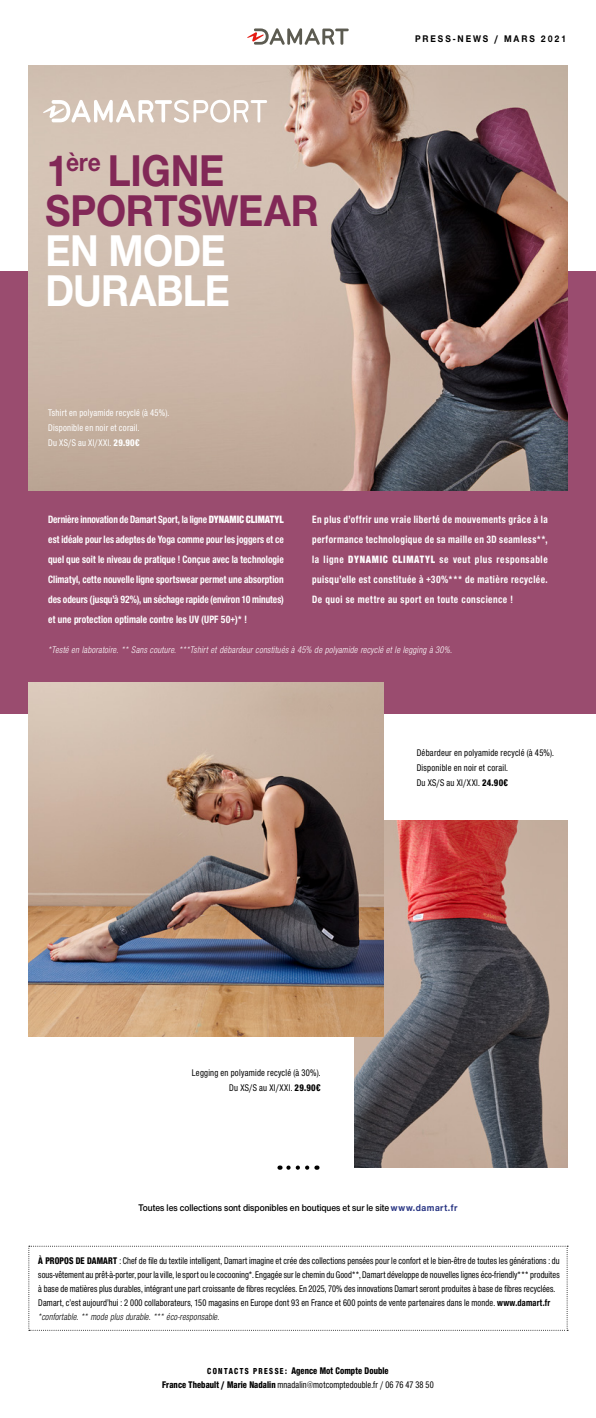
<style>
.page{position:relative;width:596px;height:1418px;background:#fff}
.page>*{position:absolute;margin:0;border:0;box-sizing:border-box;transform-origin:0 0}
.t1{font:700 46px/40px "Nimbus San Nov";letter-spacing:-.005em;color:#822857;scale:.9 1}
.t2{font:700 46px/40px "Nimbus San Nov";letter-spacing:-.015em;color:#fff;scale:.9 1}
.t3{font:700 11px/20px "Nimbus San Nov Con";letter-spacing:.03em;color:#fff;text-align:justify;scale:.9 1}
.t4{font:500 10px/14px "Nimbus San Nov Con";letter-spacing:.01em;color:#000;scale:.9 1}
.t5{font:500 10px/15px "Nimbus San Nov Con";letter-spacing:.01em;color:#000;text-align:right;scale:.92 1}
.t6{font:italic 10px "Nimbus San Nov Con";letter-spacing:.025em;color:#fff;scale:.92 1}
.t7{font:500 10px/15px "Nimbus San Nov Con";letter-spacing:.025em;color:#fff;scale:.92 1}
.t8{font:10px "Nimbus San Nov Sem Bol";letter-spacing:-.005em;color:#000;scale:.9 1}
.t9{font:10px "Nimbus San Nov Con Hea";letter-spacing:.01em;color:#000;scale:.9 1}
.t10{font:700 10px "Nimbus San Nov";letter-spacing:.205em;color:#000;scale:.9 1}
.s1{font-family:"Nimbus San Nov Con Hea";font-weight:400}
.s2{font-weight:900}
.s3{font-family:"Nimbus San Nov";font-weight:700;color:#283583}
.s4{font-weight:700}
.s5{font-weight:400;font-style:italic}
.s6{font-size:9px}
</style>
<div class="page">
<img style="left:354px;top:820px;width:213px;height:347px">
<div style="left:0;top:271px;width:595px;height:443px;background:#9a4c6f"></div>
<img style="left:28px;top:65px;width:539px;height:425px">
<svg style="left:247px;top:28px;width:101px;height:17px"></svg>
<img style="left:28px;top:682px;width:355px;height:354px">
<svg style="left:279px;top:1165px;width:28px;height:4px"></svg>
<svg style="left:43px;top:100px;width:224px;height:23px"></svg>
<svg style="left:28px;top:1245px;width:539px;height:85px"></svg>
<h1 class="t1" style="left:45px;top:150px;width:306px">1<sup>ère</sup> LIGNE<br>SPORTSWEAR</h1>
<h1 class="t2" style="left:45px;top:230px;width:206px">EN MODE<br>DURABLE</h1>
<p class="t7" style="left:48px;top:405px;width:133px">Tshirt en polyamide recyclé (à 45%).<br>Disponible en noir et corail.<br>Du XS/S au Xl/XXl. <span class="s1">29.90€</span></p>
<p class="t10" style="left:415px;top:33px;width:169px">PRESS-NEWS / MARS 2021</p>
<p class="t3" style="left:48px;top:509px;width:263px">Dernière innovation de Damart Sport, la ligne <span class="s2">DYNAMIC CLIMATYL </span>est idéale pour les adeptes de Yoga comme pour les joggers et ce quel que soit le niveau de pratique ! Conçue avec la technologie Climatyl, cette nouvelle ligne sportswear permet une absorption des odeurs (jusqu’à 92%), un séchage rapide (environ 10 minutes) et une protection optimale contre les UV (UPF 50+)* !</p>
<p class="t3" style="left:312px;top:509px;width:263px">En plus d’offrir une vraie liberté de mouvements grâce à la performance technologique de sa maille en 3D seamless**, la ligne <span class="s2">DYNAMIC CLIMATYL</span> se veut plus responsable puisqu’elle est constituée à +30%*** de matière recyclée.<br>De quoi se mettre au sport en toute conscience !</p>
<p class="t6" style="left:48px;top:644px;width:440px">*Testé en laboratoire. ** Sans couture. ***Tshirt et débardeur constitués à 45% de polyamide recyclé et le legging à 30%.</p>
<p class="t5" style="left:416px;top:745px;width:151px;text-align:left">Débardeur en polyamide recyclé (à 45%).<br>Disponible en noir et corail.<br>Du XS/S au Xl/XXl. <span class="s1">24.90€</span></p>
<p class="t5" style="left:192px;top:1065px;width:141px">Legging en polyamide recyclé (à 30%).<br>Du XS/S au Xl/XXl. <span class="s1">29.90€</span></p>
<p class="t8" style="left:138px;top:1201px;width:356px">Toutes les collections sont disponibles en boutiques et sur le site <span class="s3">www.damart.fr</span></p>
<p class="t4" style="left:38px;top:1254px;width:580px"><span class="s1">À PROPOS DE DAMART</span> : Chef de file du textile intelligent, Damart imagine et crée des collections pensées pour le confort et le bien-être de toutes les générations : du sous-vêtement au prêt-à-porter, pour la ville, le sport ou le cocooning*. Engagée sur le chemin du Good**, Damart développe de nouvelles lignes éco-friendly*** produites à base de matières plus durables, intégrant une part croissante de fibres recyclées. En 2025, 70% des innovations Damart seront produites à base de fibres recyclées.<br>Damart, c’est aujourd’hui : 2 000 collaborateurs, 150 magasins en Europe dont 93 en France et 600 points de vente partenaires dans le monde. <span class="s4">www.damart.fr </span><span class="s5">*confortable. ** mode plus durable. *** éco-responsable.</span></p>
<p class="t9" style="left:207px;top:1364px;width:203px"><span class="s6">CONTAC T S PRESSE:</span> Agence Mot Compte Double</p>
<p class="t4" style="left:162px;top:1377px;width:303px"><span class="s1">France Thebault / Marie Nadalin</span> mnadalin@motcomptedouble.fr / 06 76 47 38 50</p>
</div>
